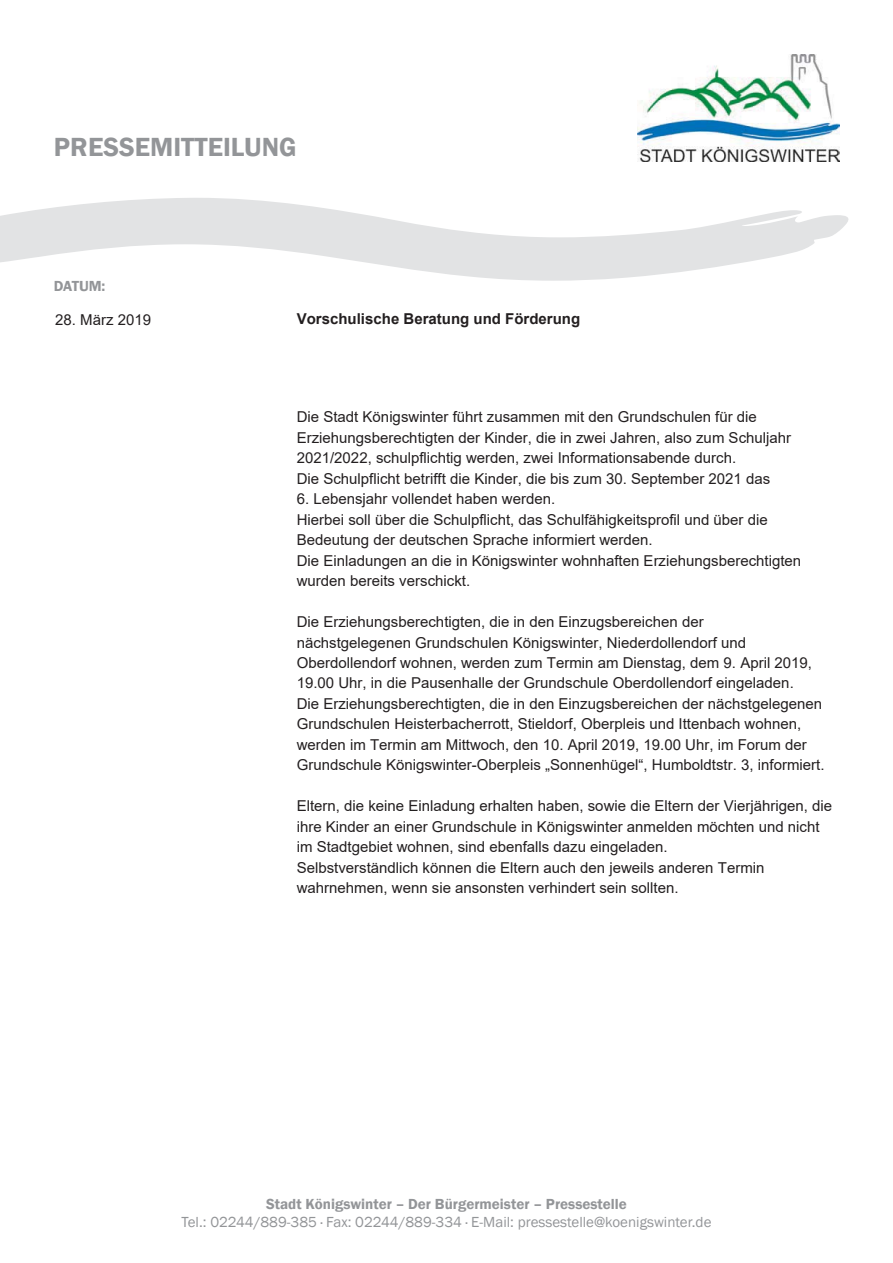
<style>
.page{position:relative;width:893px;height:1263px;background:#fff}
.page>*{position:absolute;margin:0;border:0;box-sizing:border-box;transform-origin:0 0}
.t1{font:600 27px "Franklin Gothic";color:#939598}
.t2{font:15px/20.4px "Arial";color:#231f20}
.t3{font:15px "Franklin Gothic";color:#939598}
.t4{font:600 15px "Franklin Gothic";color:#939598}
.t5{font:700 15px "Arial";color:#231f20}
</style>
<div class="page">
<img style="left:638px;top:54px;width:201px;height:108px">
<svg style="left:0;top:198px;width:849px;height:83px;fill:#e2e3e4"></svg>
<h1 class="t1" style="left:54px;top:131px;width:244px">PRESSEMITTEILUNG</h1>
<p class="t4" style="left:54px;top:278px;width:53px">DATUM:</p>
<p class="t2" style="left:55px;top:309px;width:97px">28. März 2019</p>
<p class="t5" style="left:297px;top:311px;width:285px">Vorschulische Beratung und Förderung</p>
<p class="t2" style="left:297px;top:407px;width:496px">Die Stadt Königswinter führt zusammen mit den Grundschulen für die Erziehungsberechtigten der Kinder, die in zwei Jahren, also zum Schuljahr 2021/2022, schulpflichtig werden, zwei Informationsabende durch.<br>Die Schulpflicht betrifft die Kinder, die bis zum 30. September 2021 das</p>
<p class="t2" style="left:297px;top:489px;width:506px">6. Lebensjahr vollendet haben werden.<br>Hierbei soll über die Schulpflicht, das Schulfähigkeitsprofil und über die Bedeutung der deutschen Sprache informiert werden.<br>Die Einladungen an die in Königswinter wohnhaften Erziehungsberechtigten wurden bereits verschickt.</p>
<p class="t2" style="left:297px;top:612px;width:529px">Die Erziehungsberechtigten, die in den Einzugsbereichen der<br>nächstgelegenen Grundschulen Königswinter, Niederdollendorf und Oberdollendorf wohnen, werden zum Termin am Dienstag, dem 9. April 2019, 19.00 Uhr, in die Pausenhalle der Grundschule Oberdollendorf eingeladen.<br>Die Erziehungsberechtigten, die in den Einzugsbereichen der nächstgelegenen Grundschulen Heisterbacherrott, Stieldorf, Oberpleis und Ittenbach wohnen, werden im Termin am Mittwoch, den 10. April 2019, 19.00 Uhr, im Forum der Grundschule Königswinter-Oberpleis „Sonnenhügel“, Humboldtstr. 3, informiert.</p>
<p class="t2" style="left:297px;top:796px;width:537px">Eltern, die keine Einladung erhalten haben, sowie die Eltern der Vierjährigen, die ihre Kinder an einer Grundschule in Königswinter anmelden möchten und nicht im Stadtgebiet wohnen, sind ebenfalls dazu eingeladen.<br>Selbstverständlich können die Eltern auch den jeweils anderen Termin wahrnehmen, wenn sie ansonsten verhindert sein sollten.</p>
<p class="t4" style="left:266px;top:1196px;width:362px">Stadt Königswinter – Der Bürgermeister – Pressestelle</p>
<p class="t3" style="left:181px;top:1214px;width:531px">Tel.: 02244/889-385 · Fax: 02244/889-334 · E-Mail: pressestelle@koenigswinter.de</p>
</div>
